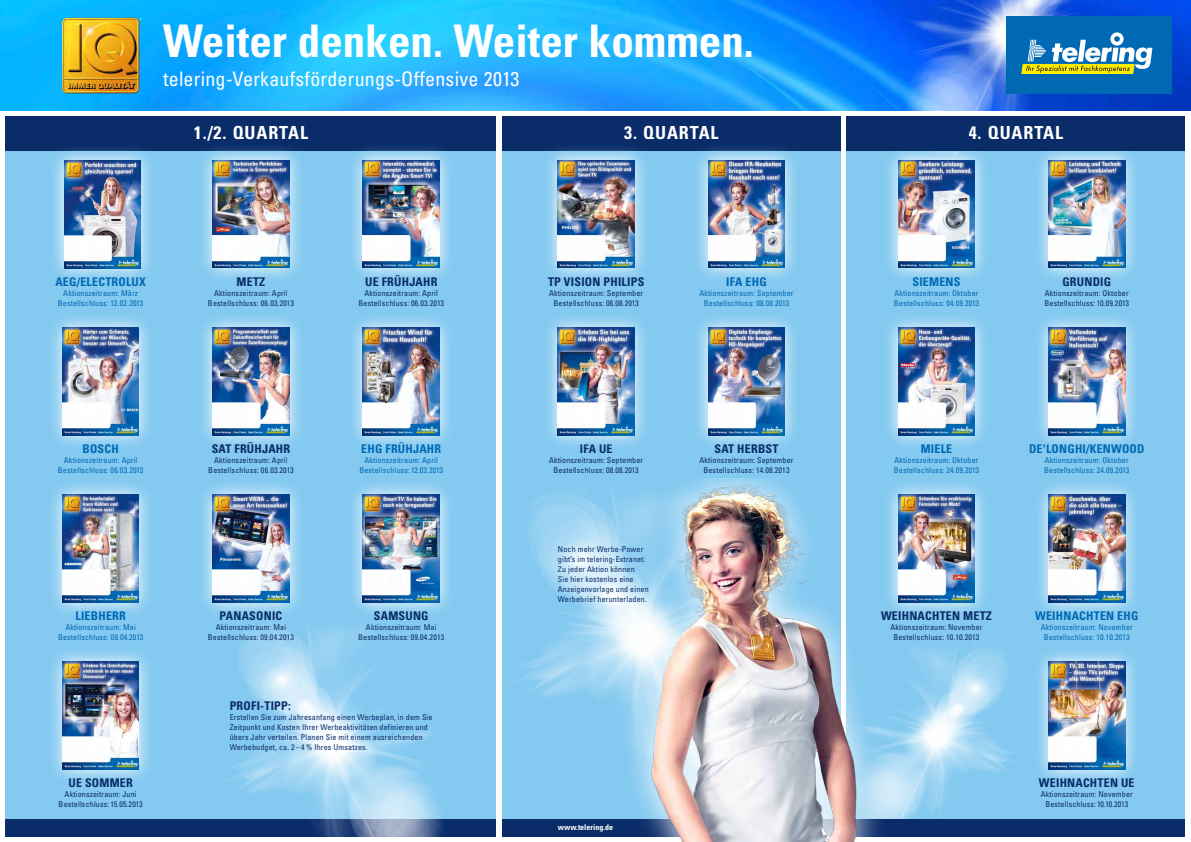
<style>
.page{position:relative;width:1191px;height:842px;background:#fff}
.page>*{position:absolute;margin:0;border:0;box-sizing:border-box;transform-origin:0 0}
.t1{font:700 condensed 45px "Univers LT Std";color:#fff}
.t2{font:condensed 20px "Univers LT Std";letter-spacing:.01em;color:#fff}
.t3{font:700 condensed 18px "Univers LT Std";letter-spacing:.05em;color:#fff}
.t4{font:700 condensed 12px "Univers LT Std";letter-spacing:.02em;color:#0a2c69}
.t5{font:700 condensed 12px "Univers LT Std";letter-spacing:.02em;color:#0069b4}
.t6{font:condensed 8px/10px "Univers LT Std";letter-spacing:.02em;color:#0a2c69;text-align:center}
.t7{font:condensed 8px/10px "Univers LT Std";letter-spacing:.02em;color:#0069b4;text-align:center}
.t8{font:700 condensed 8px "Univers LT Std";color:#fff}
</style>
<div class="page">
<div style="left:846px;top:150px;width:339px;height:669px;background:#83c9f0"></div>
<img style="left:918px;top:647px;width:104px;height:190px">
<img style="left:0;top:0;width:1191px;height:111px">
<img style="left:899px;top:0;width:217px;height:151px">
<div style="left:6px;top:150px;width:490px;height:669px;background:#83c9f0"></div>
<svg style="left:1031px;top:150px;width:108px;height:128px"></svg>
<img style="left:1048px;top:160px;width:77px;height:108px">
<div style="left:502px;top:150px;width:338px;height:669px;background:#83c9f0"></div>
<svg style="left:881px;top:150px;width:108px;height:128px"></svg>
<img style="left:898px;top:160px;width:76px;height:108px">
<div style="left:6px;top:116px;width:490px;height:34px;background:#0a2c69"></div>
<div style="left:502px;top:116px;width:338px;height:34px;background:#0a2c69"></div>
<svg style="left:1039px;top:652px;width:96px;height:128px"></svg>
<img style="left:1048px;top:662px;width:77px;height:108px">
<svg style="left:888px;top:318px;width:97px;height:127px"></svg>
<img style="left:898px;top:327px;width:76px;height:108px">
<div style="left:6px;top:819px;width:490px;height:17px;background:#0a2c69"></div>
<div style="left:502px;top:819px;width:338px;height:17px;background:#0a2c69"></div>
<div style="left:846px;top:819px;width:339px;height:17px;background:#0a2c69"></div>
<svg style="left:53px;top:485px;width:96px;height:128px"></svg>
<img style="left:62px;top:495px;width:77px;height:107px">
<svg style="left:53px;top:318px;width:96px;height:127px"></svg>
<img style="left:62px;top:327px;width:77px;height:108px">
<svg style="left:346px;top:148px;width:108px;height:130px"></svg>
<img style="left:363px;top:160px;width:76px;height:108px">
<svg style="left:353px;top:318px;width:97px;height:127px"></svg>
<img style="left:363px;top:327px;width:76px;height:108px">
<svg style="left:196px;top:148px;width:108px;height:130px"></svg>
<img style="left:213px;top:160px;width:76px;height:108px">
<svg style="left:53px;top:652px;width:96px;height:128px"></svg>
<img style="left:62px;top:662px;width:77px;height:108px">
<svg style="left:203px;top:318px;width:97px;height:127px"></svg>
<img style="left:213px;top:327px;width:76px;height:108px">
<svg style="left:47px;top:149px;width:108px;height:129px"></svg>
<img style="left:64px;top:160px;width:77px;height:108px">
<img style="left:517px;top:492px;width:71px;height:206px">
<img style="left:60px;top:14px;width:87px;height:83px">
<svg style="left:548px;top:318px;width:97px;height:127px"></svg>
<img style="left:558px;top:327px;width:76px;height:108px">
<svg style="left:541px;top:148px;width:108px;height:130px"></svg>
<img style="left:558px;top:160px;width:76px;height:108px">
<img style="left:219px;top:624px;width:230px;height:213px">
<div style="left:1006px;top:16px;width:165px;height:78px;background:#0069b4"></div>
<svg style="left:1021px;top:32px;width:131px;height:42px"></svg>
<svg style="left:203px;top:485px;width:97px;height:129px"></svg>
<img style="left:213px;top:495px;width:76px;height:107px">
<svg style="left:353px;top:485px;width:97px;height:128px"></svg>
<img style="left:363px;top:495px;width:76px;height:107px">
<svg style="left:698px;top:318px;width:97px;height:127px"></svg>
<img style="left:708px;top:327px;width:76px;height:108px">
<svg style="left:691px;top:148px;width:108px;height:130px"></svg>
<img style="left:708px;top:160px;width:76px;height:108px">
<svg style="left:1039px;top:318px;width:96px;height:127px"></svg>
<img style="left:1048px;top:327px;width:77px;height:108px">
<svg style="left:1039px;top:485px;width:96px;height:128px"></svg>
<img style="left:1048px;top:495px;width:77px;height:107px">
<div style="left:846px;top:116px;width:339px;height:34px;background:#0a2c69"></div>
<svg style="left:918px;top:485px;width:67px;height:128px"></svg>
<img style="left:918px;top:495px;width:56px;height:107px">
<img style="left:588px;top:483px;width:330px;height:359px">
<h1 class="t1" style="left:163px;top:13px;width:592px">WEITER DENKEN. WEITER KOMMEN.</h1>
<h2 class="t2" style="left:163px;top:67px;width:358px">telering-Verkaufsförderungs-Offensive 2013</h2>
<h3 class="t3" style="left:194px;top:122px;width:116px">1./2. QUARTAL</h3>
<h3 class="t3" style="left:624px;top:122px;width:96px">3. QUARTAL</h3>
<h3 class="t3" style="left:968px;top:122px;width:96px">4. QUARTAL</h3>
<h3 class="t5" style="left:55px;top:274px;width:92px">AEG/ELECTROLUX</h3>
<p class="t7" style="left:58px;top:288px;width:87px">Aktionszeitraum: März<br>Bestellschluss: 12.02.2013</p>
<h3 class="t4" style="left:237px;top:274px;width:30px">METZ</h3>
<p class="t6" style="left:208px;top:288px;width:87px">Aktionszeitraum: April<br>Bestellschluss: 06.03.2013</p>
<h3 class="t4" style="left:365px;top:274px;width:74px">UE FRÜHJAHR</h3>
<p class="t6" style="left:358px;top:288px;width:87px">Aktionszeitraum: April<br>Bestellschluss: 06.03.2013</p>
<h3 class="t4" style="left:548px;top:274px;width:90px">TP VISION PHILIPS</h3>
<p class="t6" style="left:549px;top:288px;width:96px">Aktionszeitraum: September<br>Bestellschluss: 06.08.2013</p>
<h3 class="t5" style="left:726px;top:274px;width:42px">IFA EHG</h3>
<p class="t7" style="left:699px;top:288px;width:96px">Aktionszeitraum: September<br>Bestellschluss: 08.08.2013</p>
<h3 class="t5" style="left:912px;top:274px;width:49px">SIEMENS</h3>
<p class="t7" style="left:894px;top:288px;width:87px;text-align:left">Aktionszeitraum: Oktober<br>Bestellschluss: 04.09.2013</p>
<h3 class="t4" style="left:1062px;top:274px;width:49px">GRUNDIG</h3>
<p class="t6" style="left:1044px;top:288px;width:86px;text-align:left">Aktionszeitraum: Oktober<br>Bestellschluss: 10.09.2013</p>
<h3 class="t5" style="left:82px;top:441px;width:38px">BOSCH</h3>
<p class="t7" style="left:58px;top:455px;width:87px">Aktionszeitraum: April<br>Bestellschluss: 06.03.2013</p>
<h3 class="t4" style="left:212px;top:441px;width:80px">SAT FRÜHJAHR</h3>
<p class="t6" style="left:208px;top:455px;width:87px">Aktionszeitraum: April<br>Bestellschluss: 06.03.2013</p>
<h3 class="t5" style="left:361px;top:441px;width:81px">EH G FRÜHJAHR</h3>
<p class="t7" style="left:359px;top:455px;width:85px">Aktionszeitraum: April<br>Bestellschluss: 12.03.2013</p>
<h3 class="t4" style="left:580px;top:441px;width:27px">IFA UE</h3>
<p class="t6" style="left:549px;top:455px;width:96px">Aktionszeitraum: September<br>Bestellschluss: 08.08.2013</p>
<h3 class="t4" style="left:714px;top:441px;width:65px">SAT HERBST</h3>
<p class="t6" style="left:699px;top:455px;width:96px">Aktionszeitraum: September<br>Bestellschluss: 14.08.2013</p>
<h3 class="t5" style="left:920px;top:441px;width:33px">MIELE</h3>
<p class="t7" style="left:894px;top:455px;width:87px;text-align:left">Aktionszeitraum: Oktober<br>Bestellschluss: 24.09.2013</p>
<h3 class="t5" style="left:1029px;top:441px;width:117px">DE'LONGHI/KENWOOD</h3>
<p class="t7" style="left:1044px;top:455px;width:87px;text-align:left">Aktionszeitraum: Oktober<br>Bestellschluss: 24.09.2013</p>
<p class="t6" style="left:558px;top:544px;width:92px;text-align:left">noch mehr Werbe-Power gibt’s im telering-Extranet:<br>Zu jeder Aktion können<br>Sie hier kostenlos eine<br>Anzeigenvorlage und einen<br>Werbebrief herunterladen.</p>
<h3 class="t5" style="left:75px;top:608px;width:52px">LIEBHERR</h3>
<p class="t7" style="left:58px;top:622px;width:87px">Aktionszeitraum: Mai<br>Bestellschluss: 09.04.2013</p>
<h3 class="t4" style="left:220px;top:608px;width:15px">PANA</h3>
<h3 class="t4" style="left:249px;top:608px;width:15px">SONIC</h3>
<p class="t6" style="left:208px;top:622px;width:88px">Aktionszeitraum: Mai<br>Bestellschluss: 09.04.2013</p>
<h3 class="t4" style="left:374px;top:608px;width:55px">SAMSUNG</h3>
<p class="t6" style="left:358px;top:622px;width:88px">Aktionszeitraum: Mai<br>Bestellschluss: 09.04.2013</p>
<h3 class="t4" style="left:881px;top:608px;width:112px">WEIHNACHTEN METZ</h3>
<p class="t6" style="left:890px;top:622px;width:94px">Aktionszeitraum: November<br>Bestellschluss: 10.10.2013</p>
<h3 class="t5" style="left:1035px;top:608px;width:105px">WEIHNACHTEN EHG</h3>
<p class="t7" style="left:1040px;top:622px;width:94px">Aktionszeitraum: November<br>Bestellschluss: 10.10.2013</p>
<h3 class="t4" style="left:230px;top:699px;width:63px">PROFI-TIPP:</h3>
<p class="t6" style="left:230px;top:712px;width:204px;text-align:left">Erstellen Sie zum Jahresanfang einen Werbeplan, in dem Sie Zeitpunkt und Kosten Ihrer Werbeaktivitäten definieren und übers Jahr verteilen. Planen Sie mit einem ausreichenden Werbebudget, ca. 2 – 4 % Ihres Umsatzes.</p>
<h3 class="t4" style="left:68px;top:776px;width:66px">UE SOMMER</h3>
<p class="t6" style="left:59px;top:789px;width:86px">Aktionszeitraum: Juni<br>Bestellschluss: 15.05.2013</p>
<h3 class="t4" style="left:1039px;top:776px;width:90px">WEIHNACHTEN UE</h3>
<p class="t6" style="left:1040px;top:789px;width:94px">Aktionszeitraum: November<br>Bestellschluss: 10.10.2013</p>
<p class="t8" style="left:558px;top:822px;width:57px">WWW.TELERING.DE</p>
</div>
